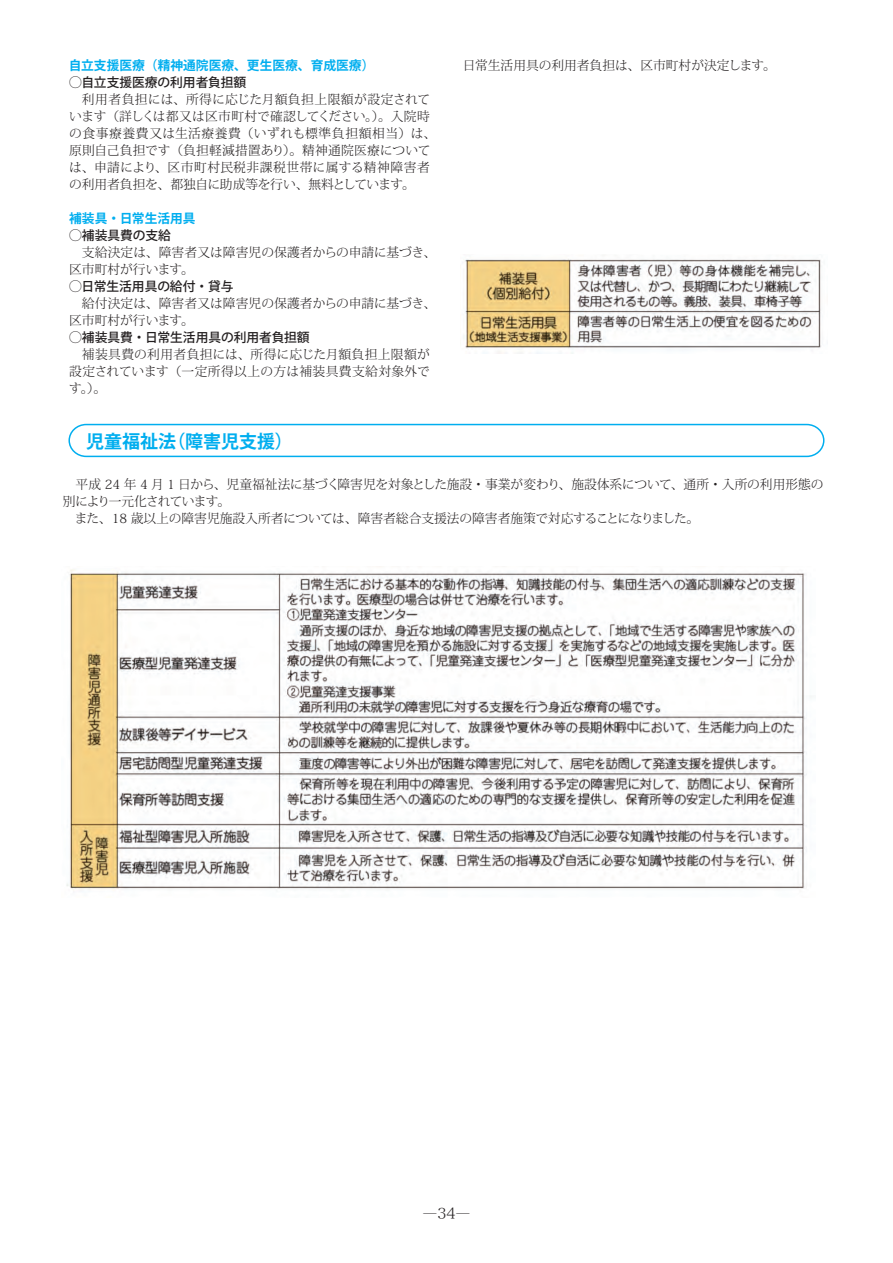
<style>
.page{position:relative;width:893px;height:1263px;background:#fff}
.page>*{position:absolute;margin:0;border:0;box-sizing:border-box;transform-origin:0 0}
.t1{font:700 18px "Koz Go Pr 6 N";color:#00aeef}
.t2{font:15px "Hiragino Min W2 90 msp RKSJ H";color:#231f20}
.t3{font:300 12.75px/17px "Koz Min Pr 6 N";color:#231f20}
.t4{font:300 12.75px/17px "Koz Min Pr 6 N";letter-spacing:.02em;color:#231f20}
.t5{font:500 12.75px "Koz Go Pr 6 N";color:#231f20}
.t6{font:700 12.75px "Koz Go Pr 6 N";color:#00aeef}
</style>
<div class="page">
<svg style="left:68px;top:423px;width:757px;height:35px"></svg>
<img style="left:463px;top:259px;width:358px;height:95px">
<img style="left:66px;top:569px;width:745px;height:322px">
<p class="t6" style="left:69px;top:58px;width:307px">自立支援医療（精神通院医療、更生医療、育成医療）</p>
<p class="t5" style="left:69px;top:75px;width:178px">◯自立支援医療の利用者負担額</p>
<p class="t4" style="left:69px;top:91px;width:369px">　利用者負担には、所得に応じた月額負担上限額が設定されています（詳しくは都又は区市町村で確認してください。）。入院時の食事療養費又は生活療養費（いずれも標準負担額相当）は、原則自己負担です（負担軽減措置あり）。精神通院医療については、申請により、区市町村民税非課税世帯に属する精神障害者の利用者負担を、都独自に助成等を行い、無料としています。</p>
<p class="t6" style="left:69px;top:211px;width:128px">補装具・日常生活用具</p>
<p class="t5" style="left:69px;top:228px;width:103px">◯補装具費の支給</p>
<p class="t3" style="left:69px;top:244px;width:368px">　支給決定は、障害者又は障害児の保護者からの申請に基づき、区市町村が行います。</p>
<p class="t5" style="left:69px;top:279px;width:166px">◯日常生活用具の給付・貸与</p>
<p class="t3" style="left:69px;top:295px;width:368px">　給付決定は、障害者又は障害児の保護者からの申請に基づき、区市町村が行います。</p>
<p class="t5" style="left:69px;top:330px;width:242px">◯補装具費・日常生活用具の利用者負担額</p>
<p class="t3" style="left:69px;top:346px;width:362px;text-align:justify">　補装具費の利用者負担には、所得に応じた月額負担上限額が設定されています（一定所得以上の方は補装具費支給対象外です。）。</p>
<h1 class="t1" style="left:86px;top:431px;width:208px">児童福祉法（障害児支援）</h1>
<p class="t3" style="left:463px;top:57px;width:315px">日常生活用具の利用者負担は、区市町村が決定します。</p>
<p class="t3" style="left:63px;top:476px;width:762px">　平成 24 年 4 月 1 日から、児童福祉法に基づく障害児を対象とした施設・事業が変わり、施設体系について、通所・入所の利用形態の別により一元化されています。<br>　また、18 歳以上の障害児施設入所者については、障害者総合支援法の障害者施策で対応することになりました。</p>
<p class="t2" style="left:422px;top:1205px;width:50px">―34―</p>
</div>
